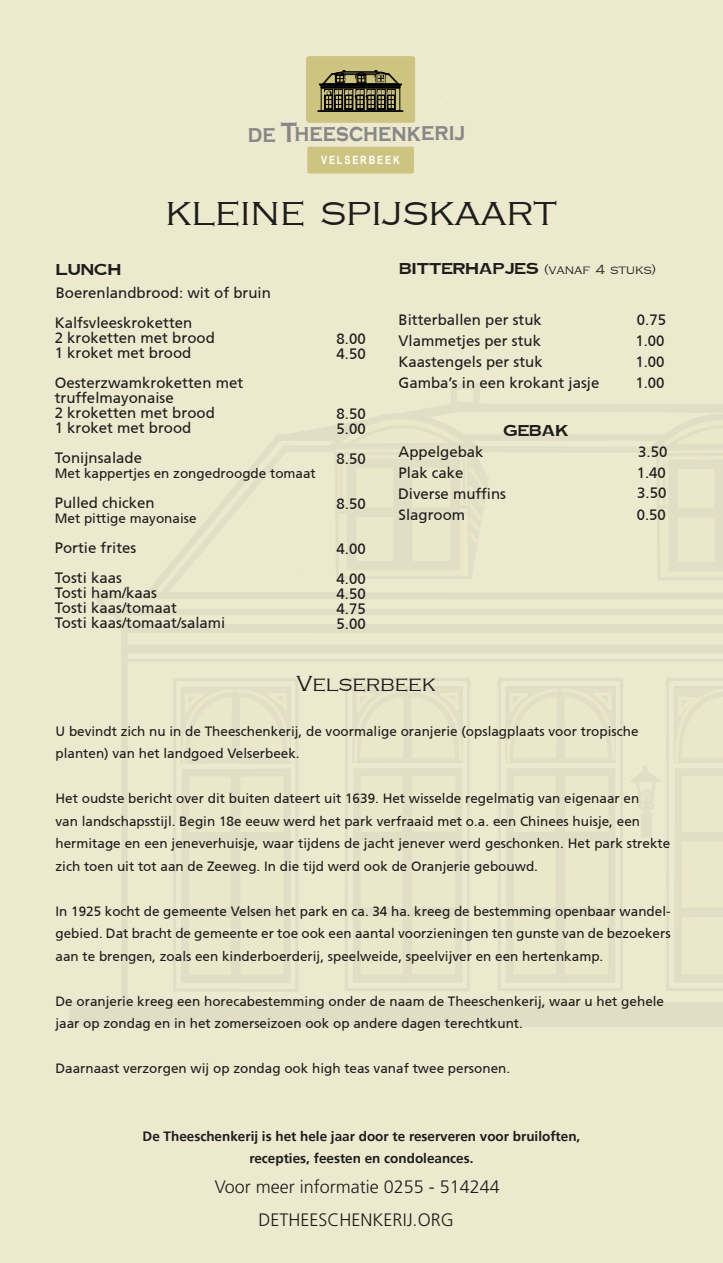
<style>
.page{position:relative;width:723px;height:1263px;background:#ede9cf}
.page>*{position:absolute;margin:0;border:0;box-sizing:border-box;transform-origin:0 0}
.t1{font:42px "Copperplate";color:#1d1d1b}
.t2{font:700 25.2px "Copperplate Gothic";letter-spacing:-.01em;color:#878787;scale:.82 1}
.t3{font:22.5px "Copperplate";color:#1d1d1b}
.t4{font:300 18px/33px "Frutiger LT Std";color:#1d1d1b;text-align:center}
.t5{font:15px/15px "Frutiger CE";color:#1d1d1b}
.t6{font:13.5px/22.5px "Frutiger CE";color:#1d1d1b}
.t7{font:700 13.5px/22.5px "Frutiger";color:#1d1d1b;text-align:center}
.t8{font:13.5px "Copperplate";color:#1d1d1b}
.t9{font:700 13.5px "Copperplate Gothic";color:#1d1d1b}
.t10{font:700 11.4px "Arial";letter-spacing:.2em;color:#fff;scale:.8 1}
.s1{font-size:28.5px}
.s2{font-family:"Copperplate Gothic";font-weight:700}
</style>
<div class="page">
<div style="left:307px;top:147px;width:107px;height:27px;background:#cdc482;border-radius:2px"></div>
<svg style="left:151px;top:435px;width:127px;height:153px"></svg>
<div style="left:69px;top:1002px;width:654px;height:25px;background:#e1dec5"></div>
<svg style="left:94px;top:588px;width:629px;height:56px"></svg>
<svg style="left:122px;top:644px;width:601px;height:358px"></svg>
<svg style="left:157px;top:685px;width:141px;height:299px"></svg>
<svg style="left:278px;top:404px;width:445px;height:176px"></svg>
<svg style="left:343px;top:676px;width:129px;height:317px"></svg>
<svg style="left:329px;top:684px;width:141px;height:300px"></svg>
<svg style="left:496px;top:676px;width:129px;height:317px"></svg>
<svg style="left:482px;top:684px;width:141px;height:300px"></svg>
<svg style="left:629px;top:676px;width:94px;height:317px"></svg>
<svg style="left:306px;top:56px;width:109px;height:66px;background:#989160"></svg>
<h2 class="t2" style="left:248px;top:119px;width:267px">de <span class="s1">T</span>heeschenkerij</h2>
<p class="t10" style="left:321px;top:152px;width:100px">VELSERBEEK</p>
<h1 class="t1" style="left:166px;top:189px;width:393px">kleine spijskaart</h1>
<p class="t8" style="left:399px;top:263px;width:258px"><span class="s2">BITTERHAPJES</span> (vanaf 4 stuks)</p>
<p class="t5" style="left:398px;top:313px;width:145px">Bitterballen per stuk</p>
<p class="t5" style="left:637px;top:313px;width:31px">0.75</p>
<p class="t5" style="left:398px;top:334px;width:144px">Vlammetjes per stuk</p>
<p class="t5" style="left:635px;top:334px;width:31px">1.00</p>
<p class="t5" style="left:398px;top:355px;width:146px">Kaastengels per stuk</p>
<p class="t5" style="left:635px;top:355px;width:31px">1.00</p>
<p class="t5" style="left:398px;top:376px;width:202px">Gamba’s in een krokant jasje</p>
<p class="t5" style="left:635px;top:376px;width:31px">1.00</p>
<p class="t9" style="left:503px;top:421px;width:67px">GEBAK</p>
<p class="t5" style="left:398px;top:445px;width:87px">Appelgebak</p>
<p class="t5" style="left:638px;top:445px;width:31px">3.50</p>
<p class="t5" style="left:398px;top:466px;width:67px">Plak cake</p>
<p class="t5" style="left:637px;top:466px;width:31px">1.40</p>
<p class="t5" style="left:398px;top:508px;width:68px">Slagroom</p>
<p class="t5" style="left:637px;top:508px;width:31px">0.50</p>
<p class="t9" style="left:56px;top:260px;width:67px">LUNCH</p>
<p class="t5" style="left:55px;top:278px;width:218px;line-height:29.7px">Boerenlandbrood: wit of bruin<br>Kalfsvleeskroketten</p>
<p class="t5" style="left:55px;top:330px;width:162px">2 kroketten met brood<br>1 kroket met brood</p>
<p class="t5" style="left:55px;top:375px;width:190px">Oesterzwamkroketten met truffelmayonaise<br>2 kroketten met brood<br>1 kroket met brood</p>
<p class="t5" style="left:55px;top:450px;width:89px">Tonijnsalade</p>
<p class="t6" style="left:55px;top:462px;width:263px">Met kappertjes en zongedroogde tomaat</p>
<p class="t5" style="left:55px;top:495px;width:102px">Pulled chicken</p>
<p class="t6" style="left:55px;top:507px;width:143px">Met pittige mayonaise</p>
<p class="t5" style="left:55px;top:533px;width:83px;line-height:30px">Portie frites<br>Tosti kaas</p>
<p class="t5" style="left:55px;top:585px;width:172px">Tosti ham/kaas<br>Tosti kaas/tomaat<br>Tosti kaas/tomaat/salami</p>
<p class="t5" style="left:336px;top:332px;width:31px">8.00<br>4.50</p>
<p class="t5" style="left:336px;top:407px;width:31px">8.50<br>5.00</p>
<p class="t5" style="left:336px;top:452px;width:31px">8.50</p>
<p class="t5" style="left:336px;top:497px;width:31px">8.50</p>
<p class="t5" style="left:336px;top:534px;width:31px;line-height:30px">4.00<br>4.00</p>
<p class="t5" style="left:336px;top:587px;width:31px;text-align:justify">4.50<br>4.75<br>5.00</p>
<p class="t5" style="left:398px;top:486px;width:110px">Diverse muffins</p>
<p class="t5" style="left:637px;top:485px;width:31px">3.50</p>
<h3 class="t3" style="left:296px;top:671px;width:141px">Velserbeek</h3>
<p class="t6" style="left:56px;top:720px;width:584px">U bevindt zich nu in de Theeschenkerij, de voormalige oranjerie (opslagplaats voor tropische planten) van het landgoed Velserbeek.</p>
<p class="t6" style="left:56px;top:787px;width:616px">Het oudste bericht over dit buiten dateert uit 1639. Het wisselde regelmatig van eigenaar en<br>van landschapsstijl. Begin 18e eeuw werd het park verfraaid met o.a. een Chinees huisje, een hermitage en een jeneverhuisje, waar tijdens de jacht jenever werd geschonken. Het park strekte zich toen uit tot aan de Zeeweg. In die tijd werd ook de Oranjerie gebouwd.</p>
<p class="t6" style="left:56px;top:900px;width:616px;text-align:justify">In 1925 kocht de gemeente Velsen het park en ca. 34 ha. kreeg de bestemming openbaar wandel&shy;gebied. Dat bracht de gemeente er toe ook een aantal voorzieningen ten gunste van de bezoekers aan te brengen, zoals een kinderboerderij, speelweide, speelvijver en een hertenkamp.</p>
<p class="t6" style="left:56px;top:990px;width:610px">De oranjerie kreeg een horecabestemming onder de naam de Theeschenkerij, waar u het gehele jaar op zondag en in het zomerseizoen ook op andere dagen terechtkunt.</p>
<p class="t6" style="left:56px;top:1057px;width:456px">Daarnaast verzorgen wij op zondag ook high teas vanaf twee personen.</p>
<p class="t7" style="left:143px;top:1125px;width:439px">De Theeschenkerij is het hele jaar door te reserveren voor bruiloften, recepties, feesten en condoleances.</p>
<h3 class="t4" style="left:215px;top:1170px;width:287px">Voor meer informatie 0255 - 514244<br>DETHEESCHENKERIJ.ORG</h3>
</div>
